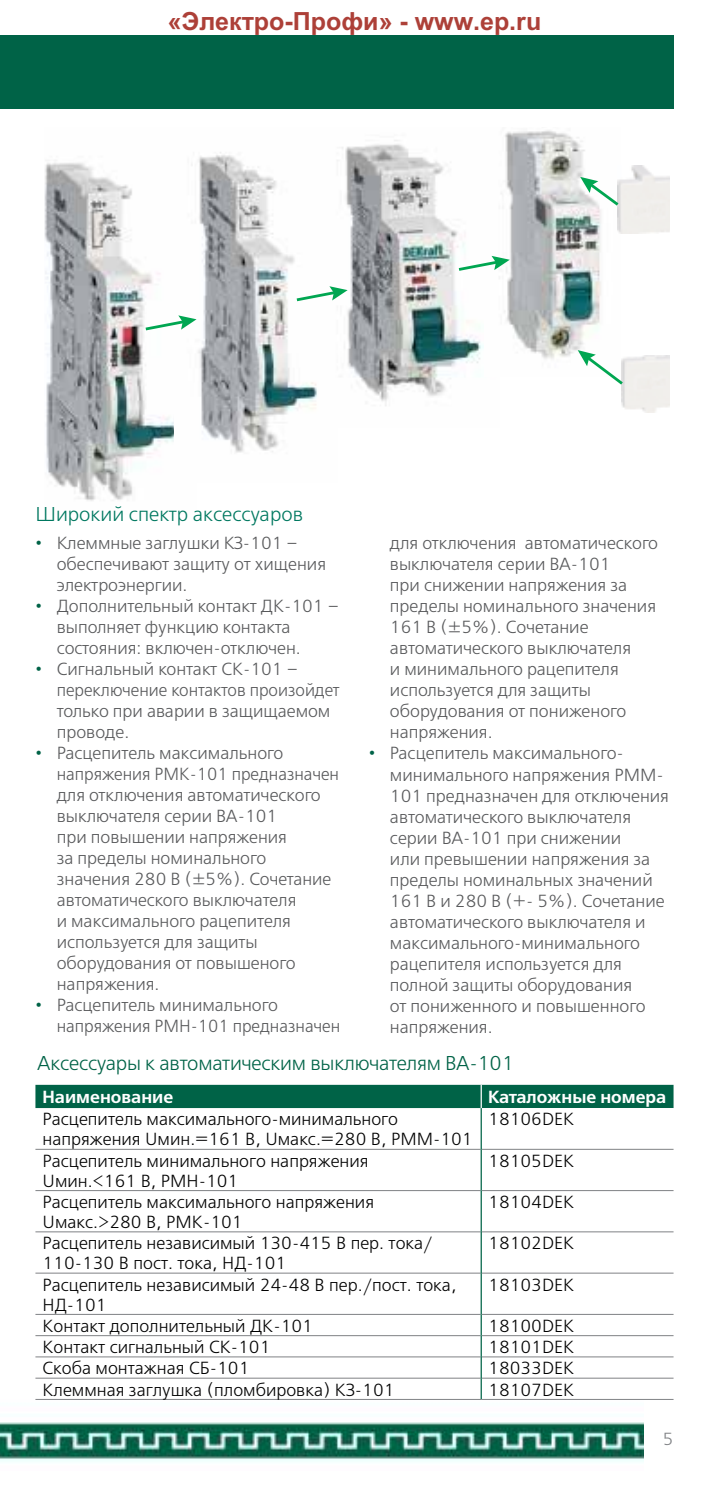
<style>
.page{position:relative;width:709px;height:1489px;background:#fff}
.page>*{position:absolute;margin:0;border:0;box-sizing:border-box;transform-origin:0 0}
.t1{font:700 25px "Arial";color:#ad4038}
.t2{font:20px "Free Set C";letter-spacing:-.01em;color:#006347}
.t3{font:20px "Free Set C";color:#007860}
.t4{font:17.5px/21px "Free Set C";color:#58595b}
.t5{font:17.5px/20px "Free Set C";color:#000}
.t6{font:700 17.5px "Free Set C";color:#fff}
.t7{font:17.5px "Free Set C";color:#808285}
.s1{color:#006347}
</style>
<div class="page">
<img style="left:0;top:1399px;width:643px;height:63px">
<div style="left:0;top:35px;width:673px;height:74px;background:#006347"></div>
<img style="left:45px;top:163px;width:129px;height:338px">
<img style="left:191px;top:152px;width:126px;height:301px">
<img style="left:337px;top:140px;width:147px;height:266px">
<img style="left:501px;top:130px;width:100px;height:229px">
<img style="left:617px;top:166px;width:53px;height:67px">
<img style="left:621px;top:355px;width:49px;height:57px">
<svg style="left:580px;top:177px;width:41px;height:31px"></svg>
<svg style="left:577px;top:350px;width:49px;height:37px"></svg>
<svg style="left:142px;top:315px;width:54px;height:17px"></svg>
<svg style="left:294px;top:286px;width:53px;height:17px"></svg>
<svg style="left:456px;top:256px;width:54px;height:17px"></svg>
<div style="left:35px;top:1084px;width:638px;height:23px;background:#006347"></div>
<svg style="left:482px;top:1107px;width:191px;height:272px"></svg>
<hr style="left:35px;top:1148px;width:445px;height:1px;background:#808285">
<hr style="left:482px;top:1148px;width:191px;height:1px;background:#808285">
<hr style="left:35px;top:1190px;width:445px;height:1px;background:#808285">
<hr style="left:482px;top:1190px;width:191px;height:1px;background:#808285">
<hr style="left:35px;top:1231px;width:445px;height:1px;background:#808285">
<hr style="left:482px;top:1231px;width:191px;height:1px;background:#808285">
<hr style="left:35px;top:1272px;width:445px;height:1px;background:#808285">
<hr style="left:482px;top:1272px;width:191px;height:1px;background:#808285">
<hr style="left:35px;top:1313px;width:445px;height:1px;background:#808285">
<hr style="left:482px;top:1313px;width:191px;height:1px;background:#808285">
<hr style="left:35px;top:1335px;width:445px;height:1px;background:#808285">
<hr style="left:482px;top:1335px;width:191px;height:1px;background:#808285">
<hr style="left:35px;top:1356px;width:445px;height:1px;background:#808285">
<hr style="left:482px;top:1356px;width:191px;height:1px;background:#808285">
<hr style="left:35px;top:1377px;width:445px;height:1px;background:#808285">
<hr style="left:482px;top:1377px;width:191px;height:1px;background:#808285">
<hr style="left:35px;top:1398px;width:446px;height:1px;background:#808285">
<hr style="left:481px;top:1398px;width:192px;height:1px;background:#808285">
<hr style="left:480px;top:1107px;width:2px;height:42px;background:#006347">
<hr style="left:480px;top:1149px;width:2px;height:41px;background:#006347">
<hr style="left:480px;top:1190px;width:2px;height:41px;background:#006347">
<hr style="left:480px;top:1231px;width:2px;height:41px;background:#006347">
<hr style="left:480px;top:1272px;width:2px;height:42px;background:#006347">
<hr style="left:480px;top:1314px;width:2px;height:21px;background:#006347">
<hr style="left:480px;top:1335px;width:2px;height:21px;background:#006347">
<hr style="left:480px;top:1356px;width:2px;height:21px;background:#006347">
<hr style="left:480px;top:1377px;width:2px;height:21px;background:#006347">
<hr style="left:480px;top:1084px;width:2px;height:23px;background:#fff">
<h1 class="t1" style="left:168px;top:4px;width:375px">«Электро-Профи» - www.ep.ru</h1>
<p class="t3" style="left:35px;top:502px;width:269px">Широкий спектр аксессуаров</p>
<p class="t4" style="left:57px;top:532px;width:271px;text-indent:-21px"><span class="s1">•</span> Клеммные заглушки КЗ-101 – обеспечивают защиту от хищения электроэнергии.</p>
<p class="t4" style="left:57px;top:595px;width:284px;text-indent:-21px"><span class="s1">•</span> Дополнительный контакт ДК-101 – выполняет функцию контакта состояния: включен-отключен.</p>
<p class="t4" style="left:57px;top:658px;width:284px;text-indent:-21px"><span class="s1">•</span> Сигнальный контакт СК-101 – переключение контактов произойдет только при аварии в защищаемом проводе.</p>
<p class="t4" style="left:57px;top:742px;width:284px;text-indent:-21px"><span class="s1">•</span> Расцепитель максимального напряжения РМК-101 предназначен для отключения автоматического выключателя серии ВА-101<br>при повышении напряжения<br>за пределы номинального значения 280 В (±5%). Сочетание автоматического выключателя<br>и максимального рацепителя используется для защиты оборудования от повышеного напряжения.</p>
<p class="t4" style="left:57px;top:994px;width:285px;text-indent:-21px"><span class="s1">•</span> Расцепитель минимального напряжения РМН-101 предназначен</p>
<p class="t4" style="left:390px;top:533px;width:270px">для отключения автоматического выключателя серии ВА-101<br>при снижении напряжения за пределы номинального значения<br>161 В (±5%). Сочетание автоматического выключателя<br>и минимального рацепителя используется для защиты оборудования от пониженого напряжения.</p>
<p class="t4" style="left:390px;top:743px;width:280px;text-indent:-21px"><span class="s1">•</span> Расцепитель максимального&shy;минимального напряжения РММ-<br>101 предназначен для отключения автоматического выключателя серии ВА-101 при снижении<br>или превышении напряжения за пределы номинальных значений<br>161 В и 280 В (+- 5%). Сочетание автоматического выключателя и максимального-минимального рацепителя используется для полной защиты оборудования<br>от пониженного и повышенного напряжения.</p>
<p class="t2" style="left:37px;top:1051px;width:478px">Аксессуары к автоматическим выключателям ВА-101</p>
<p class="t6" style="left:43px;top:1086px;width:132px">Наименование</p>
<p class="t6" style="left:488px;top:1086px;width:180px">Каталожные номера</p>
<p class="t5" style="left:43px;top:1109px;width:431px">Расцепитель максимального-минимального напряжения Uмин.=161 В, Uмакс.=280 В, РММ-101</p>
<p class="t5" style="left:488px;top:1109px;width:87px">18106DEK</p>
<p class="t5" style="left:43px;top:1150px;width:327px">Расцепитель минимального напряжения<br>Uмин.&lt;161 В, РМН-101</p>
<p class="t5" style="left:488px;top:1150px;width:87px">18105DEK</p>
<p class="t5" style="left:43px;top:1192px;width:333px">Расцепитель максимального напряжения<br>Uмакс.&gt;280 В, РМК-101</p>
<p class="t5" style="left:488px;top:1192px;width:87px">18104DEK</p>
<p class="t5" style="left:43px;top:1233px;width:392px">Расцепитель независимый 130-415 В пер. тока/<br>110-130 В пост. тока, НД-101</p>
<p class="t5" style="left:488px;top:1233px;width:87px">18102DEK</p>
<p class="t5" style="left:43px;top:1274px;width:415px">Расцепитель независимый 24-48 В пер./пост. тока,<br>НД-101</p>
<p class="t5" style="left:488px;top:1274px;width:87px">18103DEK</p>
<p class="t5" style="left:43px;top:1315px;width:272px">Контакт дополнительный ДК-101</p>
<p class="t5" style="left:488px;top:1315px;width:87px">18100DEK</p>
<p class="t5" style="left:43px;top:1337px;width:229px">Контакт сигнальный СК-101</p>
<p class="t5" style="left:488px;top:1337px;width:87px">18101DEK</p>
<p class="t5" style="left:43px;top:1358px;width:208px">Скоба монтажная СБ-101</p>
<p class="t5" style="left:488px;top:1358px;width:87px">18033DEK</p>
<p class="t5" style="left:43px;top:1379px;width:353px">Клеммная заглушка (пломбировка) КЗ-101</p>
<p class="t5" style="left:488px;top:1379px;width:87px">18107DEK</p>
<p class="t7" style="left:662px;top:1428px;width:12px">5</p>
</div>
